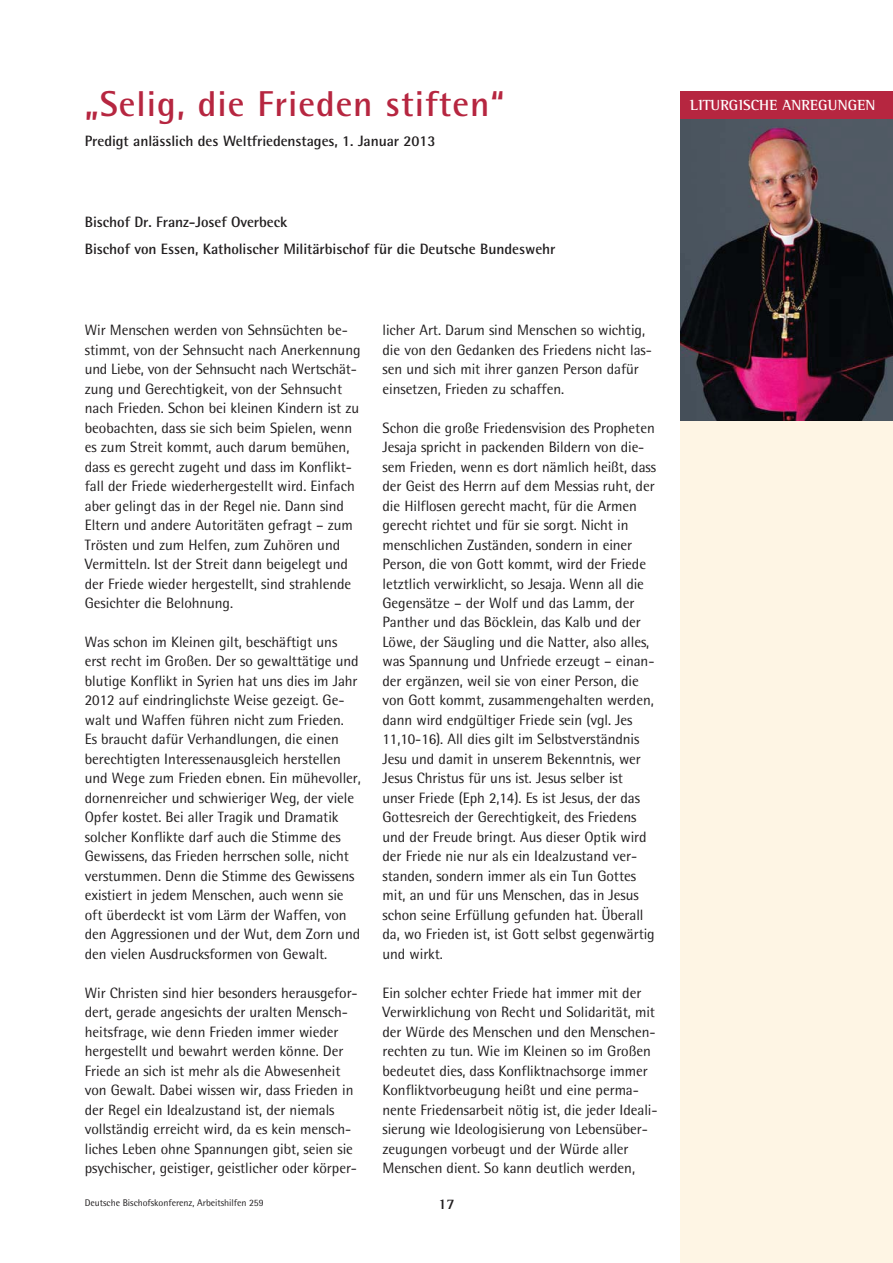
<style>
.page{position:relative;width:893px;height:1263px;background:#fff}
.page>*{position:absolute;margin:0;border:0;box-sizing:border-box;transform-origin:0 0}
.t1{font:700 36px "Rotis Semi Sans Pro";letter-spacing:.025em;color:#b62640}
.t2{font:15px/19.5px "Rotis Semi Sans Pro";letter-spacing:-.005em;color:#201d1e}
.t3{font:700 15px/27px "Rotis Semi Sans Pro";letter-spacing:-.005em;color:#201d1e}
.t4{font:700 15px "Rotis Semi Serif Pro";color:#fff}
.t5{font:700 15px "Rotis Semi Serif Pro";color:#201d1e}
.t6{font:9.75px "Rotis Semi Sans Pro";letter-spacing:-.005em;color:#201d1e}
</style>
<div class="page">
<div style="left:680px;top:111px;width:212px;height:1152px;background:#fef5e4"></div>
<img style="left:680px;top:118px;width:212px;height:303px">
<div style="left:680px;top:91px;width:212px;height:27px;background:#b62640"></div>
<h1 class="t1" style="left:85px;top:91px;width:421px">„Selig, die Frieden stiften“</h1>
<p class="t3" style="left:85px;top:129px;width:352px">Predigt anlässlich des Weltfriedenstages, 1. Januar 2013</p>
<p class="t3" style="left:85px;top:210px;width:472px">Bischof Dr. Franz-Josef Overbeck<br>Bischof von Essen, Katholischer Militärbischof für die Deutsche Bundeswehr</p>
<p class="t2" style="left:85px;top:321px;width:277px">Wir Menschen werden von Sehnsüchten be&shy;stimmt, von der Sehnsucht nach Anerkennung und Liebe, von der Sehnsucht nach Wertschät&shy;zung und Gerechtigkeit, von der Sehnsucht nach Frieden. Schon bei kleinen Kindern ist zu beobachten, dass sie sich beim Spielen, wenn es zum Streit kommt, auch darum bemühen, dass es gerecht zugeht und dass im Konflikt&shy;fall der Friede wiederhergestellt wird. Einfach aber gelingt das in der Regel nie. Dann sind Eltern und andere Autoritäten gefragt – zum Trösten und zum Helfen, zum Zuhören und Vermitteln. Ist der Streit dann beigelegt und der Friede wieder hergestellt, sind strahlende Gesichter die Belohnung.</p>
<p class="t2" style="left:85px;top:633px;width:277px">Was schon im Kleinen gilt, beschäftigt uns erst recht im Großen. Der so gewalttätige und blutige Konflikt in Syrien hat uns dies im Jahr 2012 auf eindringlichste Weise gezeigt. Ge&shy;walt und Waffen führen nicht zum Frieden.<br>Es braucht dafür Verhandlungen, die einen berechtigten Interessenausgleich herstellen und Wege zum Frieden ebnen. Ein mühevoller, dornenreicher und schwieriger Weg, der viele Opfer kostet. Bei aller Tragik und Dramatik solcher Konflikte darf auch die Stimme des Gewissens, das Frieden herrschen solle, nicht verstummen. Denn die Stimme des Gewissens existiert in jedem Menschen, auch wenn sie oft überdeckt ist vom Lärm der Waffen, von den Aggressionen und der Wut, dem Zorn und den vielen Ausdrucksformen von Gewalt.</p>
<p class="t2" style="left:85px;top:984px;width:274px">Wir Christen sind hier besonders herausgefor&shy;dert, gerade angesichts der uralten Mensch&shy;heitsfrage, wie denn Frieden immer wieder hergestellt und bewahrt werden könne. Der Friede an sich ist mehr als die Abwesenheit von Gewalt. Dabei wissen wir, dass Frieden in der Regel ein Idealzustand ist, der niemals vollständig erreicht wird, da es kein mensch&shy;liches Leben ohne Spannungen gibt, seien sie psychischer, geistiger, geistlicher oder körper-</p>
<p class="t2" style="left:382px;top:321px;width:271px">licher Art. Darum sind Menschen so wichtig, die von den Gedanken des Friedens nicht las&shy;sen und sich mit ihrer ganzen Person dafür einsetzen, Frieden zu schaffen.</p>
<p class="t2" style="left:382px;top:419px;width:275px">Schon die große Friedensvision des Propheten Jesaja spricht in packenden Bildern von die&shy;sem Frieden, wenn es dort nämlich heißt, dass der Geist des Herrn auf dem Messias ruht, der die Hilflosen gerecht macht, für die Armen gerecht richtet und für sie sorgt. Nicht in menschlichen Zuständen, sondern in einer Person, die von Gott kommt, wird der Friede letztlich verwirklicht, so Jesaja. Wenn all die Gegensätze – der Wolf und das Lamm, der Panther und das Böcklein, das Kalb und der Löwe, der Säugling und die Natter, also alles, was Spannung und Unfriede erzeugt – einan&shy;der ergänzen, weil sie von einer Person, die von Gott kommt, zusammengehalten werden, dann wird endgültiger Friede sein (vgl. Jes 11,10-16). All dies gilt im Selbstverständnis Jesu und damit in unserem Bekenntnis, wer Jesus Christus für uns ist. Jesus selber ist unser Friede (Eph 2,14). Es ist Jesus, der das Gottesreich der Gerechtigkeit, des Friedens und der Freude bringt. Aus dieser Optik wird der Friede nie nur als ein Idealzustand ver&shy;standen, sondern immer als ein Tun Gottes mit, an und für uns Menschen, das in Jesus schon seine Erfüllung gefunden hat. Überall da, wo Frieden ist, ist Gott selbst gegenwärtig und wirkt.</p>
<p class="t2" style="left:382px;top:984px;width:276px">Ein solcher echter Friede hat immer mit der Verwirklichung von Recht und Solidarität, mit der Würde des Menschen und den Menschen&shy;rechten zu tun. Wie im Kleinen so im Großen bedeutet dies, dass Konfliktnachsorge immer Konfliktvorbeugung heißt und eine perma&shy;nente Friedensarbeit nötig ist, die jeder Ideali&shy;sierung wie Ideologisierung von Lebensüber&shy;zeugungen vorbeugt und der Würde aller Menschen dient. So kann deutlich werden,</p>
<p class="t6" style="left:85px;top:1199px;width:180px">Deutsche Bischofskonferenz, Arbeitshilfen 259</p>
<p class="t5" style="left:438px;top:1195px;width:18px">17</p>
<p class="t4" style="left:690px;top:96px;width:187px">LITURGISCHE ANREGUNGEN</p>
</div>
